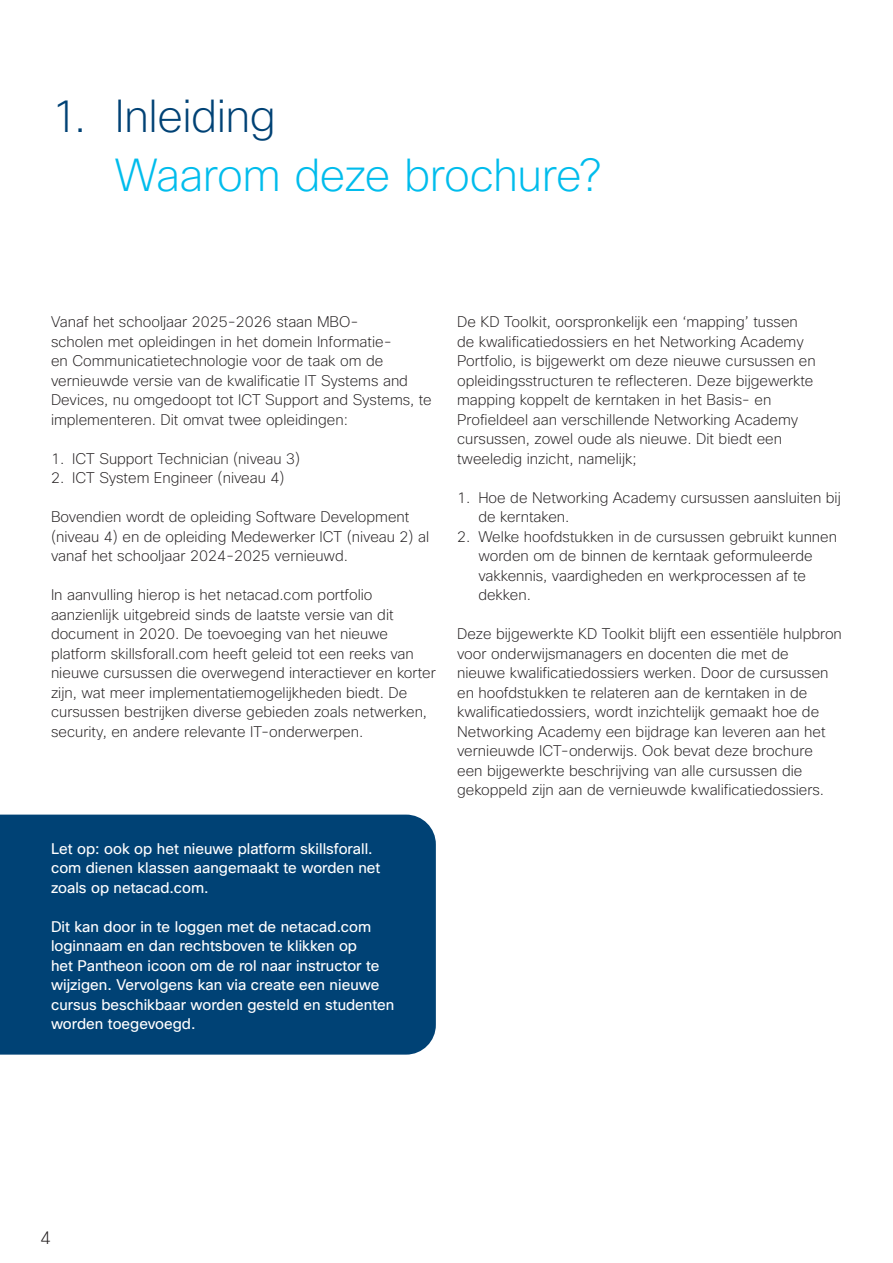
<style>
.page{position:relative;width:893px;height:1263px;background:#fff}
.page>*{position:absolute;margin:0;border:0;box-sizing:border-box;transform-origin:0 0}
.kop_hoofdstukken{font:200 45px "Cisco Sans";letter-spacing:-.015em;color:#01bcec}
.kop_hoofdstukken-2{font:200 45px "Cisco Sans";letter-spacing:-.01em;color:#004275}
.t1{font:200 18px "Cisco Sans";color:#231f20}
.platte_tekst{font:200 15px/19.5px "Cisco Sans";color:#231f20}
.platte_tekst-2{font:15px/19.5px "Cisco Sans";color:#fff}
</style>
<div class="page">
<div style="left:0;top:815px;width:436px;height:239px;background:#004275"></div>
<p class="kop_hoofdstukken-2" style="left:51px;top:88px;width:226px">1. Inleiding</p>
<p class="kop_hoofdstukken" style="left:115px;top:146px;width:488px">Waarom deze brochure?</p>
<p class="platte_tekst" style="left:51px;top:312px;width:382px">Vanaf het schooljaar 2025-2026 staan MBO-<br>scholen met opleidingen in het domein Informatie-<br>en Communicatietechnologie voor de taak om de vernieuwde versie van de kwalificatie IT Systems and Devices, nu omgedoopt tot ICT Support and Systems, te implementeren. Dit omvat twee opleidingen:</p>
<p class="platte_tekst" style="left:51px;top:448px;width:251px">1. ICT Support Technician (niveau 3)</p>
<p class="platte_tekst" style="left:51px;top:468px;width:235px">2. ICT System Engineer (niveau 4)</p>
<p class="platte_tekst" style="left:51px;top:507px;width:380px">Bovendien wordt de opleiding Software Development (niveau 4) en de opleiding Medewerker ICT (niveau 2) al vanaf het schooljaar 2024-2025 vernieuwd.</p>
<p class="platte_tekst" style="left:51px;top:585px;width:386px">In aanvulling hierop is het netacad.com portfolio aanzienlijk uitgebreid sinds de laatste versie van dit document in 2020. De toevoeging van het nieuwe platform skillsforall.com heeft geleid tot een reeks van nieuwe cursussen die overwegend interactiever en korter zijn, wat meer implementatiemogelijkheden biedt. De cursussen bestrijken diverse gebieden zoals netwerken, security, en andere relevante IT-onderwerpen.</p>
<p class="platte_tekst-2" style="left:51px;top:839px;width:331px">Let op: ook op het nieuwe platform skillsforall. com dienen klassen aangemaakt te worden net zoals op netacad.com.</p>
<p class="platte_tekst-2" style="left:51px;top:917px;width:345px">Dit kan door in te loggen met de netacad.com loginnaam en dan rechtsboven te klikken op<br>het Pantheon icoon om de rol naar instructor te wijzigen. Vervolgens kan via create een nieuwe cursus beschikbaar worden gesteld en studenten worden toegevoegd.</p>
<p class="platte_tekst" style="left:457px;top:312px;width:360px">De KD Toolkit, oorspronkelijk een ‘mapping’ tussen de kwalificatiedossiers en het Networking Academy Portfolio, is bijgewerkt om deze nieuwe cursussen en opleidingsstructuren te reflecteren. Deze bijgewerkte mapping koppelt de kerntaken in het Basis- en Profieldeel aan verschillende Networking Academy cursussen, zowel oude als nieuwe. Dit biedt een tweeledig inzicht, namelijk;</p>
<p class="platte_tekst" style="left:478px;top:487px;width:364px;text-indent:-21px">1. Hoe de Networking Academy cursussen aansluiten bij de kerntaken.</p>
<p class="platte_tekst" style="left:478px;top:526px;width:360px;text-indent:-21px">2. Welke hoofdstukken in de cursussen gebruikt kunnen worden om de binnen de kerntaak geformuleerde vakkennis, vaardigheden en werkprocessen af te dekken.</p>
<p class="platte_tekst" style="left:457px;top:624px;width:386px">Deze bijgewerkte KD Toolkit blijft een essentiële hulpbron voor onderwijsmanagers en docenten die met de<br>nieuwe kwalificatiedossiers werken. Door de cursussen en hoofdstukken te relateren aan de kerntaken in de kwalificatiedossiers, wordt inzichtelijk gemaakt hoe de Networking Academy een bijdrage kan leveren aan het vernieuwde ICT-onderwijs. Ook bevat deze brochure een bijgewerkte beschrijving van alle cursussen die gekoppeld zijn aan de vernieuwde kwalificatiedossiers.</p>
<p class="t1" style="left:40px;top:1226px;width:12px">4</p>
</div>
